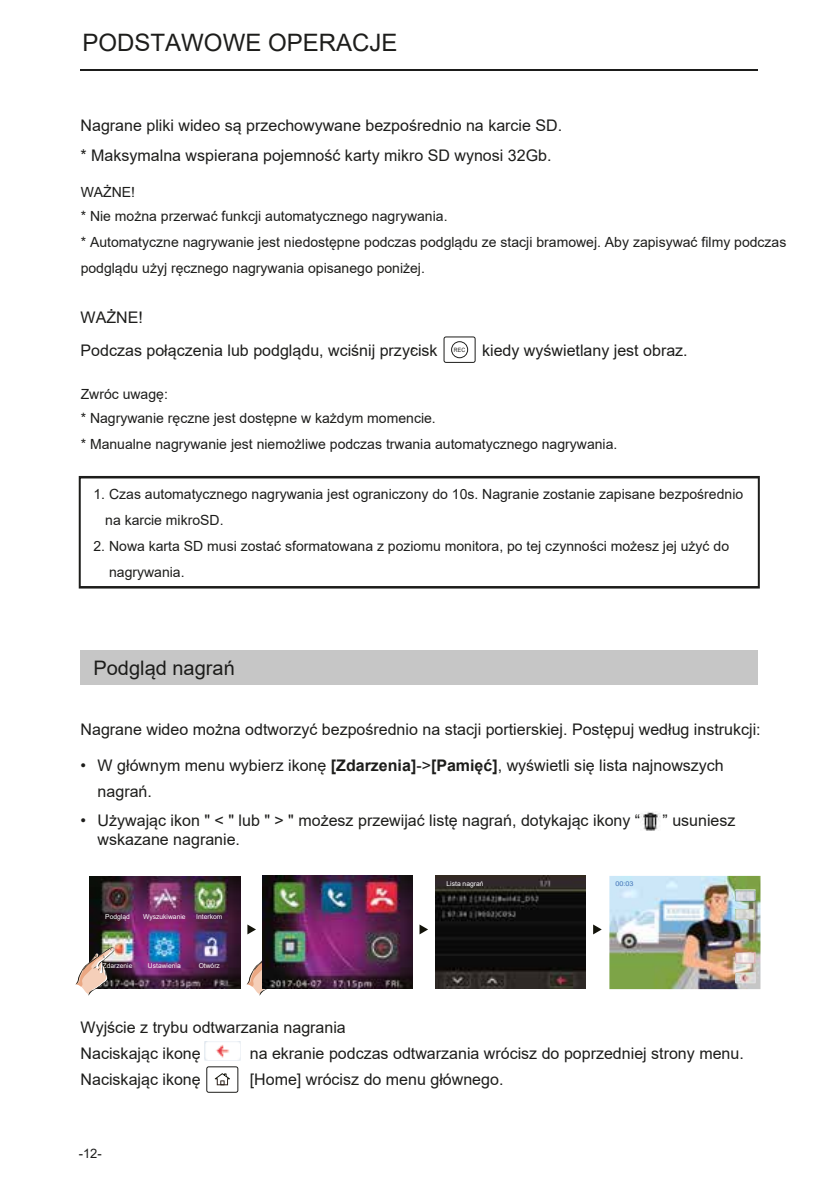
<style>
.page{position:relative;width:840px;height:1191px;background:#fff}
.page>*{position:absolute;margin:0;border:0;box-sizing:border-box;transform-origin:0 0}
.t1{font:24px "Arial";color:#1d1d1b}
.t2{font:20px "Arial";color:#1d1d1b}
.t3{font:16px/26px "Arial";color:#1d1d1b}
.t4{font:14px/26px "Arial";color:#1d1d1b}
.t5{font:13px "Arial";color:#1d1d1b}
.t6{font:6.8px "Arial";color:#fff}
.t7{font:6.6px "Arial";color:#4273b8;scale:1.1 1}
.t8{font:6px "Arial";color:#1d1d1b;scale:.89 1}
.s1{font-weight:700}
</style>
<div class="page">
<img style="left:90px;top:876px;width:150px;height:112px">
<hr style="left:81px;top:70px;width:676px;height:1px;background:#1d1d1b">
<svg style="left:443px;top:336px;width:32px;height:27px"></svg>
<div style="left:81px;top:650px;width:676px;height:35px;background:#c6c6c6"></div>
<svg style="left:247px;top:924px;width:9px;height:10px"></svg>
<svg style="left:419px;top:924px;width:9px;height:10px"></svg>
<svg style="left:593px;top:924px;width:8px;height:10px"></svg>
<svg style="left:76px;top:946px;width:39px;height:49px"></svg>
<img style="left:609px;top:876px;width:151px;height:113px">
<img style="left:734px;top:890px;width:21px;height:11px">
<img style="left:735px;top:891px;width:19px;height:9px">
<img style="left:734px;top:972px;width:21px;height:11px">
<img style="left:735px;top:973px;width:19px;height:9px">
<img style="left:734px;top:952px;width:21px;height:11px">
<img style="left:735px;top:953px;width:19px;height:9px">
<img style="left:735px;top:909px;width:19px;height:10px">
<svg style="left:79px;top:476px;width:680px;height:112px"></svg>
<img style="left:204px;top:1041px;width:36px;height:19px">
<svg style="left:206px;top:1066px;width:32px;height:26px"></svg>
<img style="left:640px;top:812px;width:20px;height:18px">
<img style="left:435px;top:876px;width:150px;height:112px">
<svg style="left:246px;top:960px;width:39px;height:35px"></svg>
<img style="left:262px;top:875px;width:151px;height:113px">
<h1 class="t1" style="left:82px;top:26px;width:316px">PODSTAWOWE OPERACJE</h1>
<p class="t3" style="left:81px;top:111px;width:483px;line-height:29.6px">Nagrane pliki wideo są przechowywane bezpośrednio na karcie SD. * Maksymalna wspierana pojemność karty mikro SD wynosi 32Gb.</p>
<p class="t4" style="left:81px;top:180px;width:368px;line-height:24px">WAŻNE!<br>* Nie można przerwać funkcji automatycznego nagrywania.</p>
<p class="t4" style="left:81px;top:229px;width:706px">* Automatyczne nagrywanie jest niedostępne podczas podglądu ze stacji bramowej. Aby zapisywać filmy podczas podglądu użyj ręcznego nagrywania opisanego poniżej.</p>
<p class="t3" style="left:81px;top:300px;width:358px;line-height:33.6px">WAŻNE!<br>Podczas połączenia lub podglądu, wciśnij przycisk</p>
<p class="t8" style="left:453px;top:346px;width:15px">REC</p>
<p class="t3" style="left:482px;top:337px;width:207px">kiedy wyświetlany jest obraz.</p>
<p class="t4" style="left:81px;top:382px;width:356px;line-height:24px">Zwróc uwagę:<br>* Nagrywanie ręczne jest dostępne w każdym momencie.</p>
<p class="t4" style="left:81px;top:431px;width:538px">* Manualne nagrywanie jest niemożliwe podczas trwania automatycznego nagrywania.</p>
<p class="t4" style="left:105px;top:481px;width:639px;text-indent:-12px">1. Czas automatycznego nagrywania jest ograniczony do 10s. Nagranie zostanie zapisane bezpośrednio na karcie mikroSD.</p>
<p class="t4" style="left:109px;top:533px;width:621px;text-indent:-16px">2. Nowa karta SD musi zostać sformatowana z poziomu monitora, po tej czynności możesz jej użyć do nagrywania.</p>
<p class="t2" style="left:93px;top:654px;width:143px">Podgląd nagrań</p>
<p class="t3" style="left:81px;top:716px;width:681px">Nagrane wideo można odtworzyć bezpośrednio na stacji portierskiej. Postępuj według instrukcji:</p>
<p class="t3" style="left:98px;top:752px;width:627px;text-indent:-17px">• W głównym menu wybierz ikonę <span class="s1">[Zdarzenia]</span>-&gt;<span class="s1">[Pamięć]</span>, wyświetli się lista najnowszych nagrań.</p>
<p class="t3" style="left:81px;top:807px;width:561px">• Używając ikon " &lt; " lub " &gt; " możesz przewijać listę nagrań, dotykając ikony “</p>
<p class="t3" style="left:662px;top:807px;width:74px">” usuniesz</p>
<p class="t3" style="left:98px;top:826px;width:144px">wskazane nagranie.</p>
<p class="t7" style="left:615px;top:879px;width:18px">00:03</p>
<p class="t6" style="left:446px;top:879px;width:38px">Lista nagrań</p>
<p class="t6" style="left:105px;top:912px;width:26px">Podgląd</p>
<p class="t6" style="left:143px;top:912px;width:44px">Wyszukiwanie</p>
<p class="t6" style="left:196px;top:912px;width:28px">Interkom</p>
<p class="t6" style="left:103px;top:961px;width:31px">Zdarzenie</p>
<p class="t6" style="left:148px;top:961px;width:34px">Ustawienia</p>
<p class="t6" style="left:198px;top:961px;width:23px">Otwórz</p>
<p class="t3" style="left:81px;top:1014px;width:266px">Wyjście z trybu odtwarzania nagrania<br>Naciskając ikonę</p>
<p class="t3" style="left:249px;top:1040px;width:495px">na ekranie podczas odtwarzania wrócisz do poprzedniej strony menu.</p>
<p class="t3" style="left:81px;top:1066px;width:122px">Naciskając ikonę</p>
<p class="t3" style="left:249px;top:1066px;width:255px">[Home] wrócisz do menu głównego.</p>
<p class="t5" style="left:79px;top:1144px;width:25px">-12-</p>
</div>
